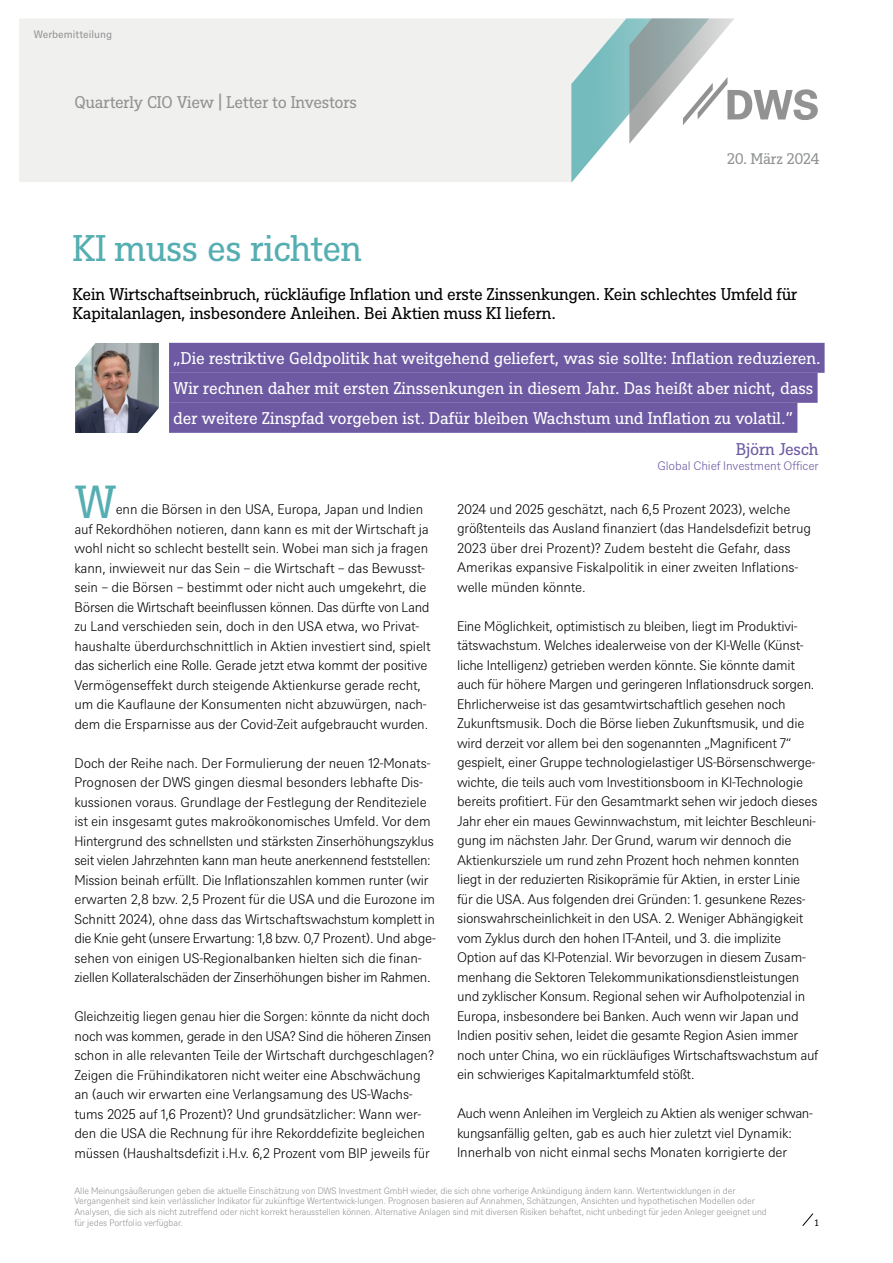
<style>
.page{position:relative;width:893px;height:1263px;background:#fff}
.page>*{position:absolute;margin:0;border:0;box-sizing:border-box;transform-origin:0 0}
.t1{font:45px "DWS Slab";color:#55aeb1}
.t2{font:36px "DWS Slab";letter-spacing:-.015em;color:#55aeb1}
.t3{font:16.5px/30px "DWS Slab";letter-spacing:-.005em;color:#fff}
.t4{font:16.5px/19.5px "DWS Slab";letter-spacing:-.01em;color:#000}
.t5{font:16.5px "DWS Slab";letter-spacing:-.02em;color:#919393}
.t6{font:16.5px "DWS Slab";letter-spacing:-.015em;color:#6d5aa3}
.t7{font:15px "DWS Slab";letter-spacing:-.01em;color:#919393}
.t8{font:300 13.5px/19.5px "DWS Sans";letter-spacing:-.02em;color:#000}
.t9{font:300 12px "DWS Sans";letter-spacing:-.01em;color:#6d5aa3}
.t10{font:10.5px "DWS Sans";color:#919393}
.t11{font:300 9px/10.8px "DWS Sans";letter-spacing:-.01em;color:#919393}
.t12{font:9px "DWS Slab";color:#000}
</style>
<div class="page">
<svg style="left:802px;top:1213px;width:11px;height:13px"></svg>
<svg style="left:19px;top:19px;width:690px;height:324px"></svg>
<svg style="left:571px;top:18px;width:247px;height:165px"></svg>
<div style="left:169px;top:343px;width:656px;height:30px;background:#6d5aa3"></div>
<div style="left:169px;top:373px;width:649px;height:30px;background:#6d5aa3"></div>
<div style="left:169px;top:403px;width:628px;height:30px;background:#6d5aa3"></div>
<img style="left:75px;top:343px;width:84px;height:90px">
<p class="t10" style="left:34px;top:27px;width:80px">Werbemitteilung</p>
<p class="t5" style="left:74px;top:91px;width:284px">Quarterly CIO View | Letter to Investors</p>
<p class="t7" style="left:727px;top:148px;width:94px">20. März 2024</p>
<h2 class="t2" style="left:73px;top:223px;width:291px">KI muss es richten</h2>
<p class="t4" style="left:73px;top:283px;width:726px">Kein Wirtschaftseinbruch, rückläufige Inflation und erste Zinssenkungen. Kein schlechtes Umfeld für<br>Kapitalanlagen, insbesondere Anleihen. Bei Aktien muss KI liefern.</p>
<p class="t3" style="left:173px;top:342px;width:649px">„Die restriktive Geldpolitik hat weitgehend geliefert, was sie sollte: Inflation reduzieren.<br>Wir rechnen daher mit ersten Zinssenkungen in diesem Jahr. Das heißt aber nicht, dass der weitere Zinspfad vorgeben ist. Dafür bleiben Wachstum und Inflation zu volatil.”</p>
<h1 class="t1" style="left:75px;top:471px;width:44px">W</h1>
<p class="t8" style="left:74px;top:499px;width:358px;text-indent:41px">enn die Börsen in den USA, Europa, Japan und Indien auf Rekordhöhen notieren, dann kann es mit der Wirtschaft ja wohl nicht so schlecht bestellt sein. Wobei man sich ja fragen kann, inwieweit nur das Sein – die Wirtschaft – das Bewusst&shy;sein – die Börsen – bestimmt oder nicht auch umgekehrt, die Börsen die Wirtschaft beeinflussen können. Das dürfte von Land zu Land verschieden sein, doch in den USA etwa, wo Privat&shy;haushalte überdurchschnittlich in Aktien investiert sind, spielt das sicherlich eine Rolle. Gerade jetzt etwa kommt der positive Vermögenseffekt durch steigende Aktienkurse gerade recht, um die Kauflaune der Konsumenten nicht abzuwürgen, nach&shy;dem die Ersparnisse aus der Covid-Zeit aufgebraucht wurden.</p>
<p class="t8" style="left:74px;top:752px;width:363px">Doch der Reihe nach. Der Formulierung der neuen 12-Monats-Prognosen der DWS gingen diesmal besonders lebhafte Dis&shy;kussionen voraus. Grundlage der Festlegung der Renditeziele ist ein insgesamt gutes makroökonomisches Umfeld. Vor dem Hintergrund des schnellsten und stärksten Zinserhöhungszyklus seit vielen Jahrzehnten kann man heute anerkennend feststellen:<br>Mission beinah erfüllt. Die Inflationszahlen kommen runter (wir erwarten 2,8 bzw. 2,5 Prozent für die USA und die Eurozone im Schnitt 2024), ohne dass das Wirtschaftswachstum komplett in die Knie geht (unsere Erwartung: 1,8 bzw. 0,7 Prozent). Und abge&shy;sehen von einigen US-Regionalbanken hielten sich die finan&shy;ziellen Kollateralschäden der Zinserhöhungen bisher im Rahmen.</p>
<p class="t8" style="left:74px;top:1006px;width:361px">Gleichzeitig liegen genau hier die Sorgen: könnte da nicht doch noch was kommen, gerade in den USA? Sind die höheren Zinsen schon in alle relevanten Teile der Wirtschaft durchgeschlagen?<br>Zeigen die Frühindikatoren nicht weiter eine Abschwächung an (auch wir erwarten eine Verlangsamung des US-Wachs&shy;tums 2025 auf 1,6 Prozent)? Und grundsätzlicher: Wann wer&shy;den die USA die Rechnung für ihre Rekorddefizite begleichen müssen (Haushaltsdefizit i.H.v. 6,2 Prozent vom BIP jeweils für</p>
<p class="t6" style="left:736px;top:438px;width:84px">Björn Jesch</p>
<p class="t9" style="left:657px;top:457px;width:163px">Global Chief Investment Officer</p>
<p class="t8" style="left:457px;top:499px;width:355px">2024 und 2025 geschätzt, nach 6,5 Prozent 2023), welche größtenteils das Ausland finanziert (das Handelsdefizit betrug 2023 über drei Prozent)? Zudem besteht die Gefahr, dass Amerikas expansive Fiskalpolitik in einer zweiten Inflations&shy;welle münden könnte.</p>
<p class="t8" style="left:457px;top:616px;width:363px">Eine Möglichkeit, optimistisch zu bleiben, liegt im Produktivi&shy;tätswachstum. Welches idealerweise von der KI-Welle (Künst&shy;liche Intelligenz) getrieben werden könnte. Sie könnte damit auch für höhere Margen und geringeren Inflationsdruck sorgen.<br>Ehrlicherweise ist das gesamtwirtschaftlich gesehen noch Zukunftsmusik. Doch die Börse lieben Zukunftsmusik, und die wird derzeit vor allem bei den sogenannten „Magnificent 7“ gespielt, einer Gruppe technologielastiger US-Börsenschwerge&shy;wichte, die teils auch vom Investitionsboom in KI-Technologie bereits profitiert. Für den Gesamtmarkt sehen wir jedoch dieses Jahr eher ein maues Gewinnwachstum, mit leichter Beschleuni&shy;gung im nächsten Jahr. Der Grund, warum wir dennoch die Aktienkursziele um rund zehn Prozent hoch nehmen konnten liegt in der reduzierten Risikoprämie für Aktien, in erster Linie für die USA. Aus folgenden drei Gründen: 1. gesunkene Rezes&shy;sionswahrscheinlichkeit in den USA. 2. Weniger Abhängigkeit vom Zyklus durch den hohen IT-Anteil, und 3. die implizite Option auf das KI-Potenzial. Wir bevorzugen in diesem Zusam&shy;menhang die Sektoren Telekommunikationsdienstleistungen und zyklischer Konsum. Regional sehen wir Aufholpotenzial in Europa, insbesondere bei Banken. Auch wenn wir Japan und Indien positiv sehen, leidet die gesamte Region Asien immer noch unter China, wo ein rückläufiges Wirtschaftswachstum auf ein schwieriges Kapitalmarktumfeld stößt.</p>
<p class="t8" style="left:457px;top:1103px;width:357px">Auch wenn Anleihen im Vergleich zu Aktien als weniger schwan&shy;kungsanfällig gelten, gab es auch hier zuletzt viel Dynamik:<br>Innerhalb von nicht einmal sechs Monaten korrigierte der</p>
<p class="t11" style="left:74px;top:1184px;width:694px">Alle Meinungsäußerungen geben die aktuelle Einschätzung von DWS Investment GmbH wieder, die sich ohne vorherige Ankündigung ändern kann. Wertentwicklungen in der Vergangenheit sind kein verlässlicher Indikator für zukünftige Wertentwick-lungen. Prognosen basieren auf Annahmen, Schätzungen, Ansichten und hypothetischen Modellen oder Analysen, die sich als nicht zutreffend oder nicht korrekt herausstellen können. Alternative Anlagen sind mit diversen Risiken behaftet, nicht unbedingt für jeden Anleger geeignet und für jedes Portfolio verfügbar.</p>
<p class="t12" style="left:815px;top:1216px;width:5px">1</p>
</div>
